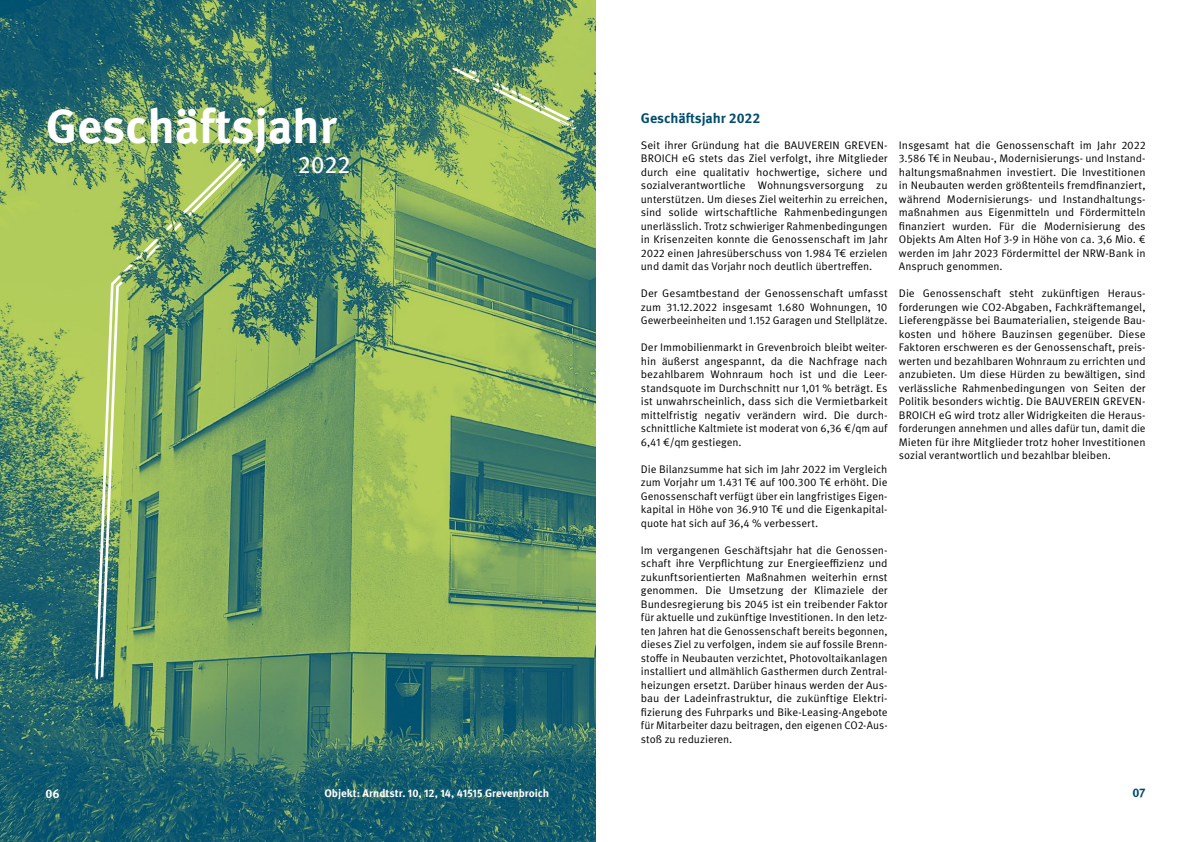
<style>
.page{position:relative;width:1191px;height:842px;background:#fff}
.page>*{position:absolute;margin:0;border:0;box-sizing:border-box;transform-origin:0 0}
.t1{font:700 48px "Meta Pro";letter-spacing:-.005em;color:#fff}
.t2{font:24px "Meta Pro";color:#fff}
.t3{font:700 14px "Meta Pro";letter-spacing:-.005em;color:#004d6e}
.t4{font:700 12.5px "Meta Pro";color:#fff}
.t5{font:700 12.5px "Meta Pro";color:#004d6e}
.t6{font:11px/13.5px "Meta Pro";letter-spacing:-.005em;color:#000;text-align:justify}
.t7{font:700 11px "Meta Pro";letter-spacing:-.005em;color:#fff}
</style>
<div class="page">
<img style="left:0;top:0;width:595px;height:842px">
<img style="left:94px;top:148px;width:155px;height:539px">
<svg style="left:99px;top:152px;width:154px;height:535px;background:#81a965"></svg>
<img style="left:443px;top:57px;width:142px;height:77px">
<h1 class="t1" style="left:46px;top:89px;width:293px">Geschäftsjahr</h1>
<h2 class="t2" style="left:298px;top:146px;width:54px">2022</h2>
<p class="t3" style="left:641px;top:107px;width:121px">Geschäftsjahr 2022</p>
<p class="t6" style="left:641px;top:137px;width:248px">Seit ihrer Gründung hat die BAUVEREIN GREVEN-BROICH eG stets das Ziel verfolgt, ihre Mitglieder durch eine qualitativ hochwertige, sichere und sozialverantwortliche Wohnungsversorgung zu unterstützen. Um dieses Ziel weiterhin zu erreichen, sind solide wirtschaftliche Rahmenbedingungen unerlässlich. Trotz schwieriger Rahmenbedingungen in Krisenzeiten konnte die Genossenschaft im Jahr 2022 einen Jahresüberschuss von 1.984 T€ erzielen und damit das Vorjahr noch deutlich übertreffen.</p>
<p class="t6" style="left:641px;top:286px;width:248px">Der Gesamtbestand der Genossenschaft umfasst zum 31.12.2022 insgesamt 1.680 Wohnungen, 10<br>Gewerbeeinheiten und 1.152 Garagen und Stellplätze.</p>
<p class="t6" style="left:641px;top:340px;width:248px">Der Immobilienmarkt in Grevenbroich bleibt weiter&shy;hin äußerst angespannt, da die Nachfrage nach bezahlbarem Wohnraum hoch ist und die Leer&shy;standsquote im Durchschnitt nur 1,01 % beträgt. Es ist unwahrscheinlich, dass sich die Vermietbarkeit mittelfristig negativ verändern wird. Die durch&shy;schnittliche Kaltmiete ist moderat von 6,36 €/qm auf 6,41 €/qm gestiegen.</p>
<p class="t6" style="left:641px;top:461px;width:248px">Die Bilanzsumme hat sich im Jahr 2022 im Vergleich zum Vorjahr um 1.431 T€ auf 100.300 T€ erhöht. Die Genossenschaft verfügt über ein langfristiges Eigen&shy;kapital in Höhe von 36.910 T€ und die Eigenkapital&shy;quote hat sich auf 36,4 % verbessert.</p>
<p class="t6" style="left:641px;top:542px;width:248px">Im vergangenen Geschäftsjahr hat die Genossen&shy;schaft ihre Verpflichtung zur Energieeffizienz und zukunftsorientierten Maßnahmen weiterhin ernst genommen. Die Umsetzung der Klimaziele der Bundesregierung bis 2045 ist ein treibender Faktor für aktuelle und zukünftige Investitionen. In den letz&shy;ten Jahren hat die Genossenschaft bereits begonnen, dieses Ziel zu verfolgen, indem sie auf fossile Brenn&shy;stoffe in Neubauten verzichtet, Photovoltaikanlagen installiert und allmählich Gasthermen durch Zentral&shy;heizungen ersetzt. Darüber hinaus werden der Aus&shy;bau der Ladeinfrastruktur, die zukünftige Elektri&shy;fizierung des Fuhrparks und Bike-Leasing-Angebote für Mitarbeiter dazu beitragen, den eigenen CO2-Aus&shy;stoß zu reduzieren.</p>
<p class="t6" style="left:899px;top:137px;width:248px">Insgesamt hat die Genossenschaft im Jahr 2022<br>3.586 T€ in Neubau-, Modernisierungs- und Instand&shy;haltungsmaßnahmen investiert. Die Investitionen in Neubauten werden größtenteils fremdfinanziert, während Modernisierungs- und Instandhaltungs&shy;maßnahmen aus Eigenmitteln und Fördermitteln finanziert wurden. Für die Modernisierung des Objekts Am Alten Hof 3-9 in Höhe von ca. 3,6 Mio. € werden im Jahr 2023 Fördermittel der NRW-Bank in Anspruch genommen.</p>
<p class="t6" style="left:899px;top:286px;width:248px">Die Genossenschaft steht zukünftigen Heraus&shy;forderungen wie CO2-Abgaben, Fachkräftemangel, Lieferengpässe bei Baumaterialien, steigende Bau&shy;kosten und höhere Bauzinsen gegenüber. Diese Faktoren erschweren es der Genossenschaft, preis&shy;werten und bezahlbaren Wohnraum zu errichten und anzubieten. Um diese Hürden zu bewältigen, sind verlässliche Rahmenbedingungen von Seiten der Politik besonders wichtig. Die BAUVEREIN GREVEN-BROICH eG wird trotz aller Widrigkeiten die Heraus&shy;forderungen annehmen und alles dafür tun, damit die Mieten für ihre Mitglieder trotz hoher Investitionen sozial verantwortlich und bezahlbar bleiben.</p>
<p class="t4" style="left:45px;top:784px;width:16px">06</p>
<p class="t7" style="left:324px;top:784px;width:226px">Objekt: Arndtstr. 10, 12, 14, 41515 Grevenbroich</p>
<p class="t5" style="left:1132px;top:783px;width:15px">07</p>
</div>
